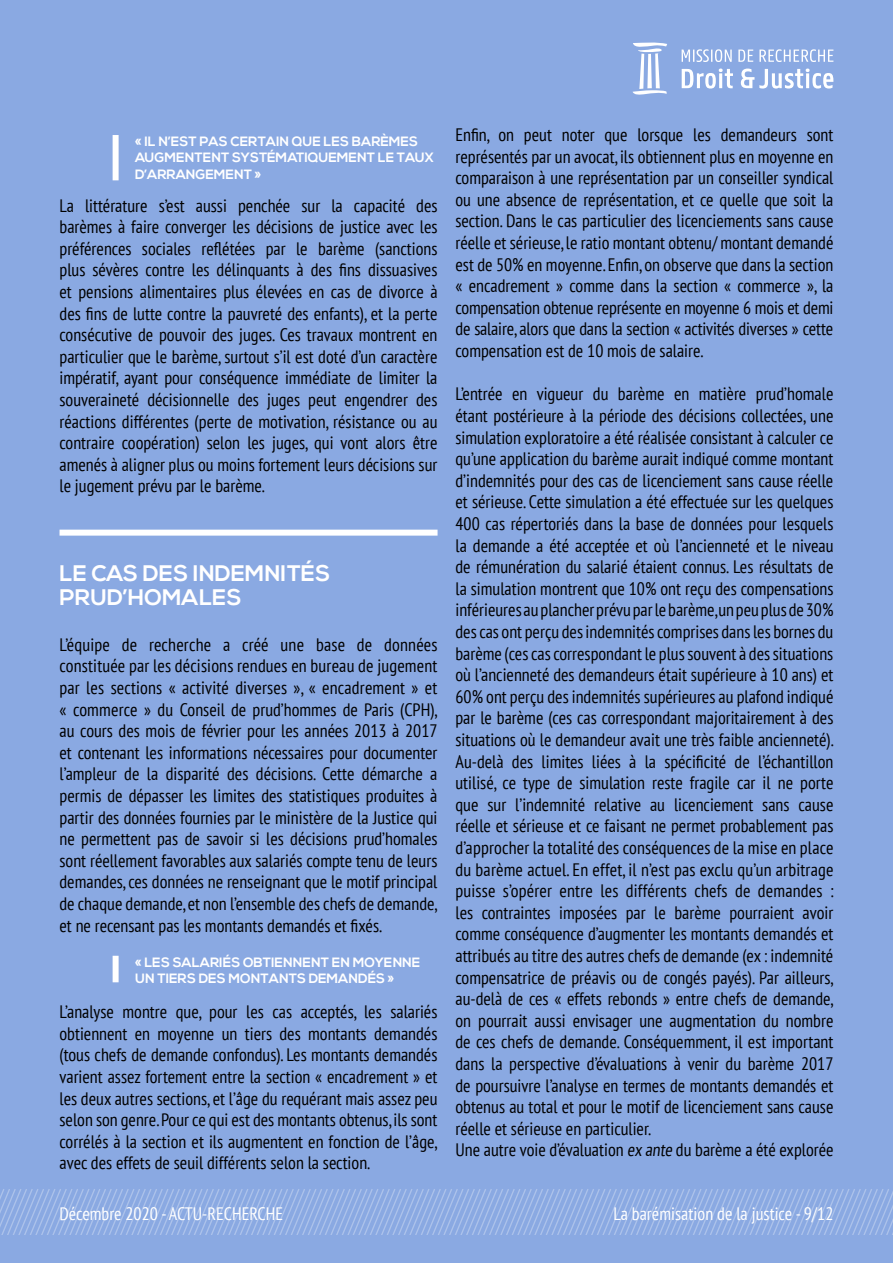
<style>
.page{position:relative;width:893px;height:1263px;background:#8aa9e2}
.page>*{position:absolute;margin:0;border:0;box-sizing:border-box;transform-origin:0 0}
.t1{font:700 22.5px/24px "Nexa";letter-spacing:.005em;color:#fff}
.t2{font:condensed 18px/21.6px "PT Sans";color:#000;text-align:justify}
.t3{font:condensed 18px "PT Sans";color:#fff}
.t4{font:700 13.5px/16.2px "Nexa";color:#fff}
</style>
<div class="page">
<svg style="left:682px;top:69px;width:151px;height:20px"></svg>
<svg style="left:682px;top:49px;width:151px;height:13px"></svg>
<svg style="left:632px;top:42px;width:35px;height:53px"></svg>
<svg style="left:0;top:1189px;width:893px;height:45px"></svg>
<div style="left:60px;top:530px;width:378px;height:6px;background:#fff"></div>
<div style="left:113px;top:135px;width:6px;height:45px;background:#fff"></div>
<div style="left:113px;top:956px;width:6px;height:26px;background:#fff"></div>
<p class="t4" style="left:135px;top:134px;width:300px">« IL N’EST PAS CERTAIN QUE LES BARÈMES<br>AUGMENTENT SYSTÉMATIQUEMENT LE TAUX<br>D’ARRANGEMENT »</p>
<p class="t2" style="left:60px;top:194px;width:379px">La littérature s’est aussi penchée sur la capacité des barèmes à faire converger les décisions de justice avec les préférences sociales reflétées par le barème (sanctions plus sévères contre les délinquants à des fins dissuasives et pensions alimentaires plus élevées en cas de divorce à des fins de lutte contre la pauvreté des enfants), et la perte consécutive de pouvoir des juges. Ces travaux montrent en particulier que le barème, surtout s’il est doté d’un caractère impératif, ayant pour conséquence immédiate de limiter la souveraineté décisionnelle des juges peut engendrer des réactions différentes (perte de motivation, résistance ou au contraire coopération) selon les juges, qui vont alors être amenés à aligner plus ou moins fortement leurs décisions sur le jugement prévu par le barème.</p>
<p class="t1" style="left:60px;top:562px;width:272px">LE CAS DES INDEMNITÉS<br>PRUD’HOMALES</p>
<p class="t2" style="left:60px;top:633px;width:379px">L’équipe de recherche a créé une base de données constituée par les décisions rendues en bureau de jugement par les sections « activité diverses », « encadrement » et « commerce » du Conseil de prud’hommes de Paris (CPH), au cours des mois de février pour les années 2013 à 2017 et contenant les informations nécessaires pour documenter l’ampleur de la disparité des décisions. Cette démarche a permis de dépasser les limites des statistiques produites à partir des données fournies par le ministère de la Justice qui ne permettent pas de savoir si les décisions prud’homales sont réellement favorables aux salariés compte tenu de leurs demandes, ces données ne renseignant que le motif principal de chaque demande, et non l’ensemble des chefs de demande, et ne recensant pas les montants demandés et fixés.</p>
<p class="t4" style="left:135px;top:955px;width:287px">« LES SALARIÉS OBTIENNENT EN MOYENNE<br>UN TIERS DES MONTANTS DEMANDÉS »</p>
<p class="t2" style="left:60px;top:1000px;width:379px">L’analyse montre que, pour les cas acceptés, les salariés obtiennent en moyenne un tiers des montants demandés (tous chefs de demande confondus). Les montants demandés varient assez fortement entre la section « encadrement » et les deux autres sections, et l’âge du requérant mais assez peu selon son genre. Pour ce qui est des montants obtenus, ils sont corrélés à la section et ils augmentent en fonction de l’âge, avec des effets de seuil différents selon la section.</p>
<p class="t2" style="left:455px;top:124px;width:379px">Enfin, on peut noter que lorsque les demandeurs sont représentés par un avocat, ils obtiennent plus en moyenne en comparaison à une représentation par un conseiller syndical ou une absence de représentation, et ce quelle que soit la section. Dans le cas particulier des licenciements sans cause réelle et sérieuse, le ratio montant obtenu/ montant demandé est de 50% en moyenne. Enfin, on observe que dans la section « encadrement » comme dans la section « commerce », la compensation obtenue représente en moyenne 6 mois et demi de salaire, alors que dans la section « activités diverses » cette compensation est de 10 mois de salaire.</p>
<p class="t2" style="left:455px;top:383px;width:380px;text-align:left">L’entrée en vigueur du barème en matière prud’homale étant postérieure à la période des décisions collectées, une simulation exploratoire a été réalisée consistant à calculer ce qu’une application du barème aurait indiqué comme montant d’indemnités pour des cas de licenciement sans cause réelle et sérieuse. Cette simulation a été effectuée sur les quelques 400 cas répertoriés dans la base de données pour lesquels la demande a été acceptée et où l’ancienneté et le niveau de rémunération du salarié étaient connus. Les résultats de la simulation montrent que 10% ont reçu des compensations inférieures au plancher prévu par le barème,un peu plus de 30% des cas ont perçu des indemnités comprises dans les bornes du barème (ces cas correspondant le plus souvent à des situations où l’ancienneté des demandeurs était supérieure à 10 ans) et 60% ont perçu des indemnités supérieures au plafond indiqué par le barème (ces cas correspondant majoritairement à des situations où le demandeur avait une très faible ancienneté).<br>Au-delà des limites liées à la spécificité de l’échantillon utilisé, ce type de simulation reste fragile car il ne porte que sur l’indemnité relative au licenciement sans cause réelle et sérieuse et ce faisant ne permet probablement pas d’approcher la totalité des conséquences de la mise en place du barème actuel. En effet, il n’est pas exclu qu’un arbitrage puisse s’opérer entre les différents chefs de demandes : les contraintes imposées par le barème pourraient avoir comme conséquence d’augmenter les montants demandés et attribués au titre des autres chefs de demande (ex : indemnité compensatrice de préavis ou de congés payés). Par ailleurs, au-delà de ces « effets rebonds » entre chefs de demande, on pourrait aussi envisager une augmentation du nombre de ces chefs de demande. Conséquemment, il est important dans la perspective d’évaluations à venir du barème 2017 de poursuivre l’analyse en termes de montants demandés et obtenus au total et pour le motif de licenciement sans cause réelle et sérieuse en particulier.<br>Une autre voie d’évaluation ex ante du barème a été explorée</p>
<p class="t3" style="left:60px;top:1202px;width:225px">Décembre 2020 - ACTU-RECHERCHE</p>
<p class="t3" style="left:613px;top:1202px;width:222px">La barémisation de la justice - 9/12</p>
</div>
